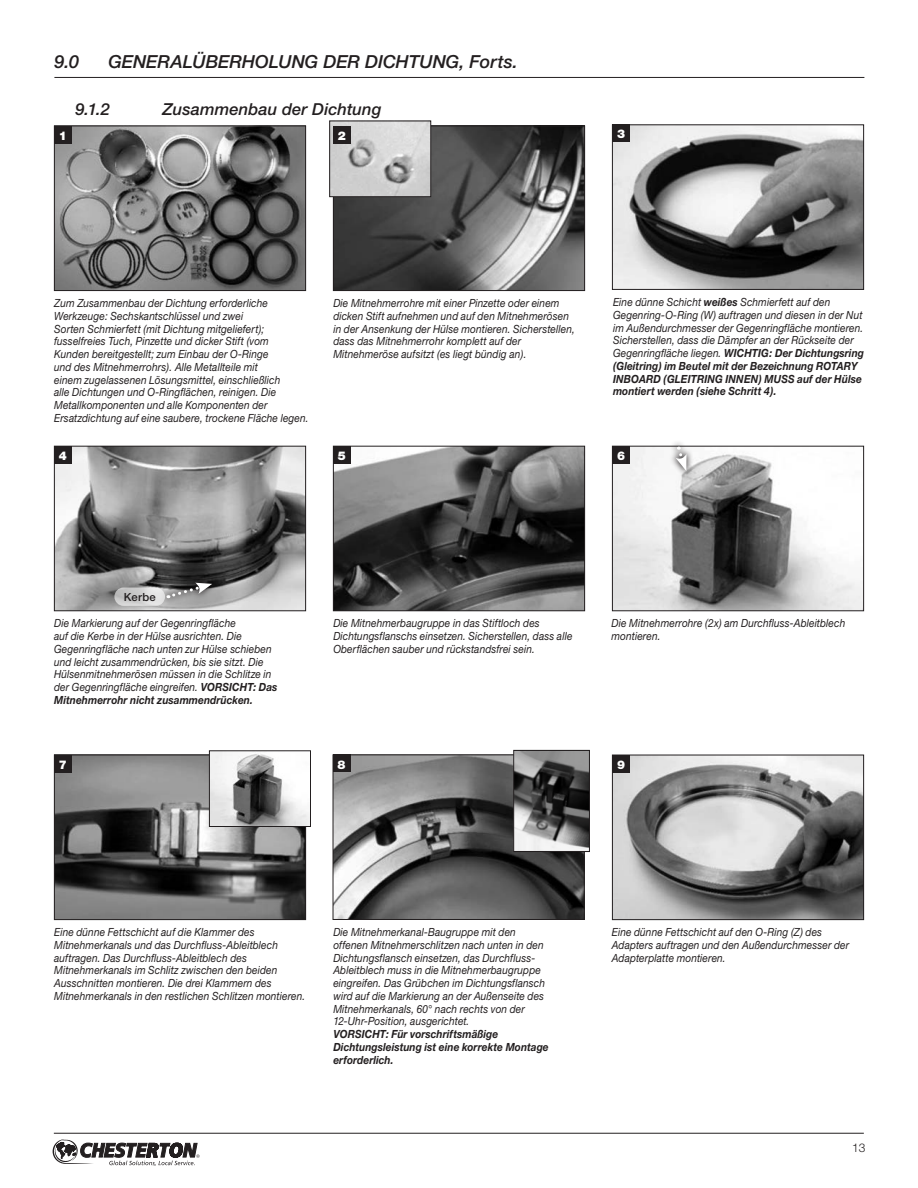
<style>
.page{position:relative;width:918px;height:1188px;background:#fff}
.page>*{position:absolute;margin:0;border:0;box-sizing:border-box;transform-origin:0 0}
.t1{font:italic 500 18px "Helvetica Neue";letter-spacing:-.005em;color:#231f20}
.t2{font:italic 500 16.5px "Helvetica Neue";letter-spacing:.005em;color:#231f20}
.t3{font:900 12px "Helvetica Neue CE";color:#fff}
.t4{font:300 12px "Helvetica Neue CE";color:#231f20}
.t5{font:italic 11.25px/12.8px "Helvetica Neue CE";letter-spacing:.01em;color:#231f20;scale:.9 1}
.t6{font:italic 700 11.25px/12.8px "Helvetica Neue CE";letter-spacing:.005em;color:#231f20;scale:.9 1}
.t7{font:500 11.25px "Helvetica Neue CE";letter-spacing:.02em;color:#231f20}
.s1{font-weight:700}
</style>
<div class="page">
<img style="left:335px;top:128px;width:248px;height:161px">
<div style="left:333px;top:126px;width:252px;height:165px;border:1px solid #231f20"></div>
<img style="left:331px;top:123px;width:98px;height:72px">
<div style="left:329px;top:121px;width:102px;height:76px;border:1px solid #231f20"></div>
<svg style="left:53px;top:1139px;width:147px;height:27px"></svg>
<hr style="left:54px;top:1133px;width:810px;height:1px;background:#231f20">
<img style="left:56px;top:757px;width:248px;height:161px">
<div style="left:54px;top:755px;width:252px;height:165px;border:1px solid #231f20"></div>
<div style="left:54px;top:755px;width:18px;height:18px;background:#231f20"></div>
<img style="left:614px;top:448px;width:248px;height:161px">
<div style="left:612px;top:446px;width:252px;height:165px;border:1px solid #231f20"></div>
<div style="left:612px;top:446px;width:18px;height:18px;background:#231f20"></div>
<div style="left:333px;top:126px;width:18px;height:18px;background:#231f20"></div>
<img style="left:614px;top:757px;width:248px;height:161px">
<div style="left:612px;top:755px;width:252px;height:165px;border:1px solid #231f20"></div>
<div style="left:612px;top:755px;width:18px;height:18px;background:#231f20"></div>
<img style="left:614px;top:126px;width:248px;height:162px">
<div style="left:612px;top:124px;width:252px;height:166px;border:1px solid #231f20"></div>
<div style="left:612px;top:124px;width:18px;height:18px;background:#231f20"></div>
<img style="left:56px;top:448px;width:248px;height:161px">
<div style="left:54px;top:446px;width:252px;height:165px;border:1px solid #231f20"></div>
<div style="left:54px;top:446px;width:18px;height:18px;background:#231f20"></div>
<img style="left:335px;top:448px;width:248px;height:161px">
<div style="left:333px;top:446px;width:252px;height:165px;border:1px solid #231f20"></div>
<div style="left:333px;top:446px;width:18px;height:18px;background:#231f20"></div>
<img style="left:56px;top:128px;width:248px;height:161px">
<div style="left:54px;top:126px;width:252px;height:165px;border:1px solid #231f20"></div>
<div style="left:54px;top:126px;width:18px;height:18px;background:#231f20"></div>
<img style="left:211px;top:752px;width:98px;height:73px">
<div style="left:209px;top:750px;width:102px;height:77px;border:1px solid #231f20"></div>
<img style="left:335px;top:756px;width:248px;height:162px">
<div style="left:333px;top:754px;width:252px;height:166px;border:1px solid #231f20"></div>
<div style="left:333px;top:754px;width:18px;height:18px;background:#231f20"></div>
<hr style="left:54px;top:77px;width:810px;height:1px;background:#231f20">
<img style="left:516px;top:752px;width:72px;height:98px">
<div style="left:514px;top:750px;width:76px;height:102px;border:1px solid #231f20"></div>
<svg style="left:160px;top:576px;width:59px;height:29px"></svg>
<svg style="left:168px;top:583px;width:44px;height:16px"></svg>
<svg style="left:669px;top:442px;width:25px;height:35px"></svg>
<svg style="left:676px;top:447px;width:11px;height:24px"></svg>
<svg style="left:114px;top:588px;width:51px;height:18px"></svg>
<h1 class="t1" style="left:54px;top:51px;width:26px">9.0</h1>
<h1 class="t1" style="left:108px;top:51px;width:411px">GENERALÜBERHOLUNG DER DICHTUNG, Forts.</h1>
<h2 class="t2" style="left:75px;top:99px;width:36px">9.1.2</h2>
<h2 class="t2" style="left:162px;top:99px;width:221px">Zusammenbau der Dichtung</h2>
<p class="t3" style="left:59px;top:128px;width:10px">1</p>
<p class="t3" style="left:338px;top:128px;width:10px">2</p>
<p class="t3" style="left:617px;top:127px;width:10px">3</p>
<p class="t5" style="left:54px;top:297px;width:284px">Zum Zusammenbau der Dichtung erforderliche Werkzeuge: Sechskantschlüssel und zwei<br>Sorten Schmierfett (mit Dichtung mitgeliefert); fusselfreies Tuch, Pinzette und dicker Stift (vom<br>Kunden bereitgestellt; zum Einbau der O-Ringe<br>und des Mitnehmerrohrs). Alle Metallteile mit<br>einem zugelassenen Lösungsmittel, einschließlich<br>alle Dichtungen und O-Ringflächen, reinigen. Die Metallkomponenten und alle Komponenten der Ersatzdichtung auf eine saubere, trockene Fläche legen.</p>
<p class="t3" style="left:59px;top:448px;width:10px">4</p>
<p class="t5" style="left:333px;top:297px;width:270px">Die Mitnehmerrohre mit einer Pinzette oder einem dicken Stift aufnehmen und auf den Mitnehmerösen in der Ansenkung der Hülse montieren. Sicherstellen, dass das Mitnehmerrohr komplett auf der Mitnehmeröse aufsitzt (es liegt bündig an).</p>
<p class="t3" style="left:338px;top:448px;width:10px">5</p>
<p class="t5" style="left:613px;top:296px;width:280px">Eine dünne Schicht <span class="s1">weißes</span> Schmierfett auf den Gegenring-O-Ring (W) auftragen und diesen in der Nut im Außendurchmesser der Gegenringfläche montieren.<br>Sicherstellen, dass die Dämpfer an der Rückseite der Gegenringfläche liegen. <span class="s1">WICHTIG: Der Dichtungsring (Gleitring) im Beutel mit der Bezeichnung ROTARY INBOARD (GLEITRING INNEN) MUSS auf der Hülse montiert werden (siehe Schritt 4).</span></p>
<p class="t3" style="left:617px;top:448px;width:10px">6</p>
<p class="t7" style="left:124px;top:590px;width:33px">Kerbe</p>
<p class="t5" style="left:54px;top:617px;width:250px">Die Markierung auf der Gegenringfläche<br>auf die Kerbe in der Hülse ausrichten. Die Gegenringfläche nach unten zur Hülse schieben und leicht zusammendrücken, bis sie sitzt. Die Hülsenmitnehmerösen müssen in die Schlitze in der Gegenringfläche eingreifen. <span class="s1">VORSICHT: Das Mitnehmerrohr nicht zusammendrücken.</span></p>
<p class="t5" style="left:333px;top:617px;width:267px">Die Mitnehmerbaugruppe in das Stiftloch des<br>Dichtungsflanschs einsetzen. Sicherstellen, dass alle<br>Oberflächen sauber und rückstandsfrei sein.</p>
<p class="t5" style="left:612px;top:617px;width:261px">Die Mitnehmerrohre (2x) am Durchfluss-Ableitblech montieren.</p>
<p class="t3" style="left:59px;top:757px;width:10px">7</p>
<p class="t3" style="left:338px;top:757px;width:10px">8</p>
<p class="t3" style="left:334px;top:757px;width:17px">17</p>
<p class="t3" style="left:617px;top:757px;width:10px">9</p>
<p class="t5" style="left:54px;top:926px;width:281px">Eine dünne Fettschicht auf die Klammer des Mitnehmerkanals und das Durchfluss-Ableitblech auftragen. Das Durchfluss-Ableitblech des Mitnehmerkanals im Schlitz zwischen den beiden Ausschnitten montieren. Die drei Klammern des Mitnehmerkanals in den restlichen Schlitzen montieren.</p>
<p class="t5" style="left:333px;top:926px;width:237px">Die Mitnehmerkanal-Baugruppe mit den offenen Mitnehmerschlitzen nach unten in den Dichtungsflansch einsetzen, das Durchfluss-Ableitblech muss in die Mitnehmerbaugruppe eingreifen. Das Grübchen im Dichtungsflansch wird auf die Markierung an der Außenseite des Mitnehmerkanals, 60° nach rechts von der 12-Uhr-Position, ausgerichtet.</p>
<p class="t6" style="left:333px;top:1028px;width:241px">VORSICHT: Für vorschriftsmäßige<br>Dichtungsleistung ist eine korrekte Montage erforderlich.</p>
<p class="t5" style="left:612px;top:926px;width:265px">Eine dünne Fettschicht auf den O-Ring (Z) des<br>Adapters auftragen und den Außendurchmesser der<br>Adapterplatte montieren.</p>
<p class="t4" style="left:852px;top:1140px;width:15px">13</p>
</div>
